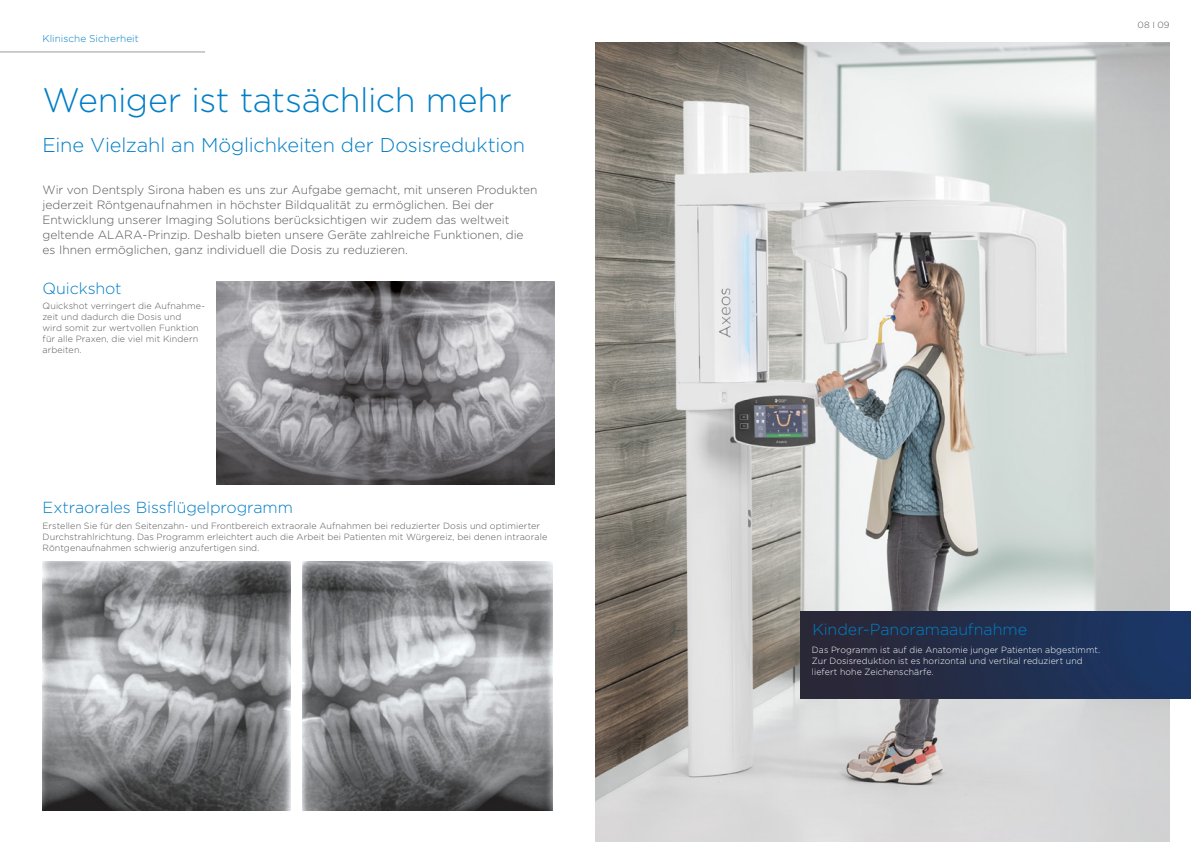
<style>
.page{position:relative;width:1191px;height:842px;background:#fff}
.page>*{position:absolute;margin:0;border:0;box-sizing:border-box;transform-origin:0 0}
.t1{font:300 34px "Gotham";letter-spacing:-.01em;color:#007ec6}
.t2{font:300 20px "Gotham";letter-spacing:-.01em;color:#007ec6}
.t3{font:300 16px "Gotham";color:#007ec6}
.t4{font:300 12px/15px "Gotham";letter-spacing:-.005em;color:#585857}
.t5{font:300 10px "Gotham";letter-spacing:.005em;color:#007ec6}
.t6{font:300 9px/11px "Gotham";letter-spacing:.01em;color:#585857}
.t7{font:300 9px/11px "Gotham";letter-spacing:.01em;color:#fff}
</style>
<div class="page">
<img style="left:595px;top:43px;width:574px;height:799px">
<img style="left:800px;top:611px;width:391px;height:87px">
<img style="left:216px;top:281px;width:338px;height:204px">
<img style="left:302px;top:561px;width:250px;height:249px">
<img style="left:43px;top:562px;width:247px;height:249px">
<hr style="left:0;top:52px;width:205px;height:1px;background:#9c9b9b">
<p class="t5" style="left:43px;top:32px;width:98px">Klinische Sicherheit</p>
<h1 class="t1" style="left:43px;top:79px;width:471px">Weniger ist tatsächlich mehr</h1>
<h2 class="t2" style="left:43px;top:133px;width:484px">Eine Vielzahl an Möglichkeiten der Dosisreduktion</h2>
<p class="t4" style="left:43px;top:182px;width:496px">Wir von Dentsply Sirona haben es uns zur Aufgabe gemacht, mit unseren Produkten jederzeit Röntgenaufnahmen in höchster Bildqualität zu ermöglichen. Bei der Entwicklung unserer Imaging Solutions berücksichtigen wir zudem das weltweit geltende ALARA-Prinzip. Deshalb bieten unsere Geräte zahlreiche Funktionen, die es Ihnen ermöglichen, ganz individuell die Dosis zu reduzieren.</p>
<h3 class="t3" style="left:43px;top:278px;width:81px">Quickshot</h3>
<p class="t6" style="left:43px;top:300px;width:164px">Quickshot verringert die Aufnahme&shy;zeit und dadurch die Dosis und<br>wird somit zur wertvollen Funktion für alle Praxen, die viel mit Kindern arbeiten.</p>
<h3 class="t3" style="left:43px;top:497px;width:252px">Extraorales Bissflügelprogramm</h3>
<p class="t6" style="left:43px;top:520px;width:506px">Erstellen Sie für den Seitenzahn- und Frontbereich extraorale Aufnahmen bei reduzierter Dosis und optimierter<br>Durchstrahlrichtung. Das Programm erleichtert auch die Arbeit bei Patienten mit Würgereiz, bei denen intraorale<br>Röntgenaufnahmen schwierig anzufertigen sind.</p>
<p class="t6" style="left:1137px;top:19px;width:34px">08 I 09</p>
<h3 class="t3" style="left:812px;top:620px;width:216px">Kinder-Panoramaaufnahme</h3>
<p class="t7" style="left:812px;top:644px;width:290px">Das Programm ist auf die Anatomie junger Patienten abgestimmt.<br>Zur Dosisreduktion ist es horizontal und vertikal reduziert und liefert hohe Zeichenschärfe.</p>
</div>
